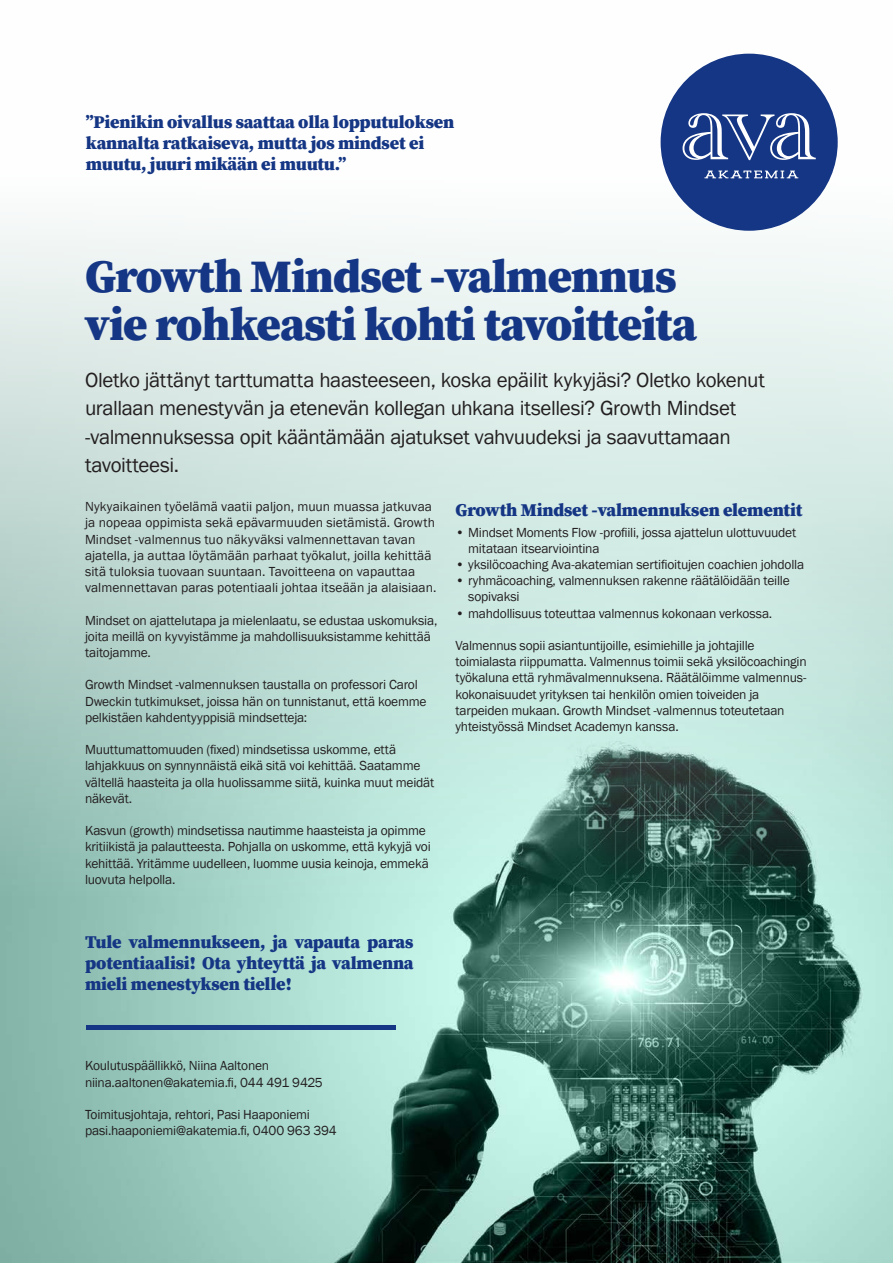
<style>
.page{position:relative;width:893px;height:1263px;background:#fff}
.page>*{position:absolute;margin:0;border:0;box-sizing:border-box;transform-origin:0 0}
.t1{font:900 46.5px/48px "Source Serif Pro";letter-spacing:-.02em;color:#153684}
.t2{font:21px/28.5px "Franklin Gothic";letter-spacing:-.02em;color:#231f20}
.t3{font:900 18px/21px "Source Serif Pro";letter-spacing:-.01em;color:#153684;text-align:justify}
.t4{font:13.5px/16.2px "Franklin Gothic";letter-spacing:-.015em;color:#231f20}
.t5{font:13.5px/16.2px "Franklin Gothic";letter-spacing:.005em;color:#231f20}
</style>
<div class="page">
<img style="left:0;top:53px;width:893px;height:1210px">
<div style="left:661px;top:54px;width:177px;height:177px;background:#153684;border-radius:50%"></div>
<svg style="left:704px;top:171px;width:94px;height:7px"></svg>
<svg style="left:682px;top:113px;width:134px;height:47px"></svg>
<div style="left:86px;top:1025px;width:310px;height:5px;background:#153684"></div>
<h3 class="t3" style="left:86px;top:111px;width:370px;text-align:left">”Pienikin oivallus saattaa olla lopputuloksen kannalta ratkaiseva, mutta jos mindset ei muutu, juuri mikään ei muutu.”</h3>
<h1 class="t1" style="left:85px;top:251px;width:613px">Growth Mindset -valmennus vie rohkeasti kohti tavoitteita</h1>
<p class="t2" style="left:85px;top:366px;width:681px">Oletko jättänyt tarttumatta haasteeseen, koska epäilit kykyjäsi? Oletko kokenut urallaan menestyvän ja etenevän kollegan uhkana itsellesi? Growth Mindset -valmennuksessa opit kääntämään ajatukset vahvuudeksi ja saavuttamaan tavoitteesi.</p>
<p class="t5" style="left:85px;top:499px;width:353px">Nykyaikainen työelämä vaatii paljon, muun muassa jatkuvaa ja nopeaa oppimista sekä epävarmuuden sietämistä. Growth Mindset -valmennus tuo näkyväksi valmennettavan tavan ajatella, ja auttaa löytämään parhaat työkalut, joilla kehittää sitä tuloksia tuovaan suuntaan. Tavoitteena on vapauttaa valmennettavan paras potentiaali johtaa itseään ja alaisiaan.</p>
<p class="t4" style="left:85px;top:612px;width:354px">Mindset on ajattelutapa ja mielenlaatu, se edustaa uskomuksia, joita meillä on kyvyistämme ja mahdollisuuksistamme kehittää taitojamme.</p>
<p class="t4" style="left:85px;top:677px;width:343px">Growth Mindset -valmennuksen taustalla on professori Carol<br>Dweckin tutkimukset, joissa hän on tunnistanut, että koemme pelkistäen kahdentyyppisiä mindsetteja:</p>
<p class="t4" style="left:85px;top:742px;width:351px">Muuttumattomuuden (fixed) mindsetissa uskomme, että lahjakkuus on synnynnäistä eikä sitä voi kehittää. Saatamme vältellä haasteita ja olla huolissamme siitä, kuinka muut meidät näkevät.</p>
<p class="t4" style="left:85px;top:823px;width:347px">Kasvun (growth) mindsetissa nautimme haasteista ja opimme kritiikistä ja palautteesta. Pohjalla on uskomme, että kykyjä voi kehittää. Yritämme uudelleen, luomme uusia keinoja, emmekä luovuta helpolla.</p>
<h3 class="t3" style="left:455px;top:499px;width:348px">Growth Mindset -valmennuksen elementit</h3>
<p class="t4" style="left:468px;top:524px;width:330px;text-indent:-13px">• Mindset Moments Flow -profiili, jossa ajattelun ulottuvuudet mitataan itsearviointina</p>
<p class="t4" style="left:455px;top:557px;width:350px">• yksilöcoaching Ava-akatemian sertifioitujen coachien johdolla</p>
<p class="t4" style="left:468px;top:573px;width:323px;text-indent:-13px">• ryhmäcoaching, valmennuksen rakenne räätälöidään teille sopivaksi</p>
<p class="t4" style="left:455px;top:605px;width:318px">• mahdollisuus toteuttaa valmennus kokonaan verkossa.</p>
<p class="t4" style="left:455px;top:638px;width:353px">Valmennus sopii asiantuntijoille, esimiehille ja johtajille toimialasta riippumatta. Valmennus toimii sekä yksilöcoachingin työkaluna että ryhmävalmennuksena. Räätälöimme valmennus&shy;kokonaisuudet yrityksen tai henkilön omien toiveiden ja tarpeiden mukaan. Growth Mindset -valmennus toteutetaan yhteistyössä Mindset Academyn kanssa.</p>
<h3 class="t3" style="left:85px;top:931px;width:330px">Tule valmennukseen, ja vapauta paras potentiaalisi! Ota yhteyttä ja valmenna mieli menestyksen tielle!</h3>
<p class="t4" style="left:85px;top:1058px;width:239px">Koulutuspäällikkö, Niina Aaltonen niina.aaltonen@akatemia.fi, 044 491 9425</p>
<p class="t4" style="left:85px;top:1106px;width:253px">Toimitusjohtaja, rehtori, Pasi Haaponiemi pasi.haaponiemi@akatemia.fi, 0400 963 394</p>
</div>
